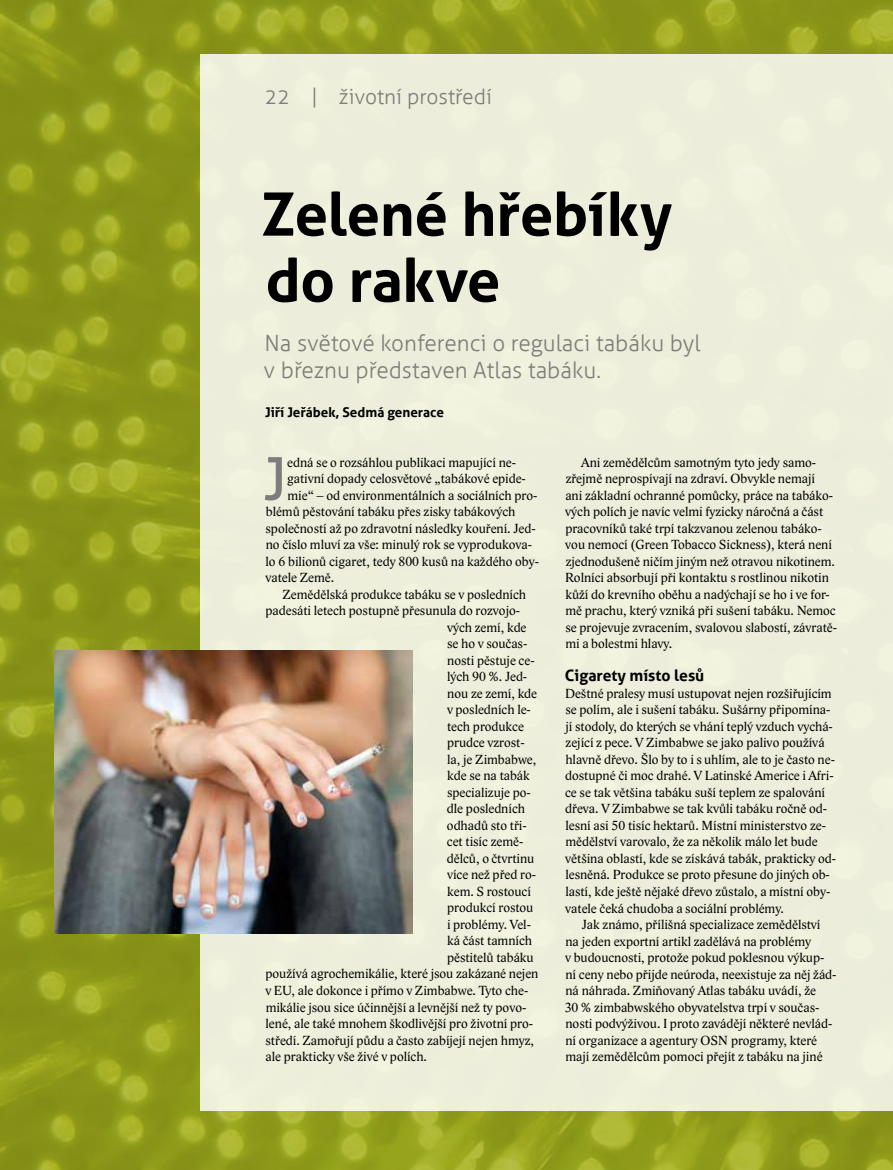
<style>
.page{position:relative;width:893px;height:1170px;background:#fff}
.page>*{position:absolute;margin:0;border:0;box-sizing:border-box;transform-origin:0 0}
.t1{font:700 60px/66px "Aller";letter-spacing:-.01em;color:#000}
.t2{font:59.25px "Aller";color:#807c7a}
.t3{font:300 22.5px/27px "Aller";color:#807c7a}
.t4{font:300 21px "Aller";color:#807c7a}
.t5{font:700 15.75px "Aller";color:#000}
.t6{font:13.5px/16.5px "Lido STF";color:#000}
.t7{font:700 13.5px "Aller";color:#000}
</style>
<div class="page">
<img style="left:0;top:0;width:893px;height:1169px">
<div style="left:200px;top:54px;width:693px;height:1056px;background:#edeedb"></div>
<img style="left:54px;top:650px;width:358px;height:283px">
<h3 class="t4" style="left:265px;top:83px;width:228px">22 | životní prostředí</h3>
<h1 class="t1" style="left:261px;top:181px;width:413px">Zelené hřebíky do rakve</h1>
<h3 class="t3" style="left:263px;top:330px;width:439px">Na světové konferenci o regulaci tabáku byl v březnu představen Atlas tabáku.</h3>
<p class="t7" style="left:265px;top:404px;width:180px">Jiří Jeřábek, Sedmá generace</p>
<h2 class="t2" style="left:263px;top:442px;width:25px">J</h2>
<p class="t6" style="left:287px;top:454px;width:230px">edná se o rozsáhlou publikaci mapující ne-</p>
<p class="t6" style="left:287px;top:470px;width:240px">gativní dopady celosvětové „tabákové epide-</p>
<p class="t6" style="left:287px;top:487px;width:252px">mie“ – od environmentálních a sociálních pro-</p>
<p class="t6" style="left:266px;top:503px;width:251px">blémů pěstování tabáku přes zisky tabákových</p>
<p class="t6" style="left:266px;top:520px;width:272px">společností až po zdravotní následky kouření. Jed-</p>
<p class="t6" style="left:266px;top:536px;width:268px">no číslo mluví za vše: minulý rok se vyprodukova-</p>
<p class="t6" style="left:266px;top:553px;width:275px">lo 6 bilionů cigaret, tedy 800 kusů na každého oby-</p>
<p class="t6" style="left:265px;top:569px;width:70px">vatele Země.</p>
<p class="t6" style="left:283px;top:586px;width:245px">Zemědělská produkce tabáku se v posledních</p>
<p class="t6" style="left:266px;top:602px;width:256px">padesáti letech postupně přesunula do rozvojo-</p>
<p class="t6" style="left:447px;top:619px;width:81px">vých zemí, kde</p>
<p class="t6" style="left:447px;top:635px;width:82px">se ho v součas-</p>
<p class="t6" style="left:447px;top:652px;width:89px">nosti pěstuje ce-</p>
<p class="t6" style="left:447px;top:668px;width:82px">lých 90 %. Jed-</p>
<p class="t6" style="left:447px;top:685px;width:91px">nou ze zemí, kde</p>
<p class="t6" style="left:447px;top:701px;width:85px">v posledních le-</p>
<p class="t6" style="left:447px;top:718px;width:78px">tech produkce</p>
<p class="t6" style="left:447px;top:734px;width:79px">prudce vzrost-</p>
<p class="t6" style="left:447px;top:751px;width:91px">la, je Zimbabwe,</p>
<p class="t6" style="left:447px;top:767px;width:84px">kde se na tabák</p>
<p class="t6" style="left:447px;top:784px;width:85px">specializuje po-</p>
<p class="t6" style="left:447px;top:800px;width:80px">dle posledních</p>
<p class="t6" style="left:447px;top:817px;width:81px">odhadů sto tři-</p>
<p class="t6" style="left:447px;top:833px;width:78px">cet tisíc země-</p>
<p class="t6" style="left:447px;top:850px;width:89px">dělců, o čtvrtinu</p>
<p class="t6" style="left:447px;top:866px;width:91px">více než před ro-</p>
<p class="t6" style="left:447px;top:883px;width:85px">kem. S rostoucí</p>
<p class="t6" style="left:447px;top:899px;width:88px">produkcí rostou</p>
<p class="t6" style="left:447px;top:916px;width:85px">i problémy. Vel-</p>
<p class="t6" style="left:447px;top:932px;width:86px">ká část tamních</p>
<p class="t6" style="left:447px;top:949px;width:88px">pěstitelů tabáku</p>
<p class="t6" style="left:266px;top:965px;width:274px">používá agrochemikálie, které jsou zakázané nejen</p>
<p class="t6" style="left:265px;top:982px;width:264px">v EU, ale dokonce i přímo v Zimbabwe. Tyto che-</p>
<p class="t6" style="left:266px;top:998px;width:262px">mikálie jsou sice účinnější a levnější než ty povo-</p>
<p class="t6" style="left:266px;top:1015px;width:269px">lené, ale také mnohem škodlivější pro životní pro-</p>
<p class="t6" style="left:266px;top:1031px;width:270px">středí. Zamořují půdu a často zabíjejí nejen hmyz,</p>
<p class="t6" style="left:266px;top:1048px;width:163px">ale prakticky vše živé v polích.</p>
<p class="t6" style="left:565px;top:454px;width:273px;text-indent:16px">Ani zemědělcům samotným tyto jedy samo&shy;zřejmě neprospívají na zdraví. Obvykle nemají<br>ani základní ochranné pomůcky, práce na tabáko&shy;vých polích je navíc velmi fyzicky náročná a část pracovníků také trpí takzvanou zelenou tabáko&shy;vou nemocí (Green Tobacco Sickness), která není zjednodušeně ničím jiným než otravou nikotinem.<br>Rolníci absorbují při kontaktu s rostlinou nikotin kůží do krevního oběhu a nadýchají se ho i ve for&shy;mě prachu, který vzniká při sušení tabáku. Nemoc se projevuje zvracením, svalovou slabostí, závratě&shy;mi a bolestmi hlavy.</p>
<p class="t5" style="left:565px;top:666px;width:141px">Cigarety místo lesů</p>
<p class="t6" style="left:565px;top:685px;width:272px">Deštné pralesy musí ustupovat nejen rozšiřujícím se polím, ale i sušení tabáku. Sušárny připomína&shy;jí stodoly, do kterých se vhání teplý vzduch vychá&shy;zející z pece. V Zimbabwe se jako palivo používá hlavně dřevo. Šlo by to i s uhlím, ale to je často ne&shy;dostupné či moc drahé. V Latinské Americe i Afri&shy;ce se tak většina tabáku suší teplem ze spalování dřeva. V Zimbabwe se tak kvůli tabáku ročně od&shy;lesní asi 50 tisíc hektarů. Místní ministerstvo ze&shy;mědělství varovalo, že za několik málo let bude většina oblastí, kde se získává tabák, prakticky od&shy;lesněná. Produkce se proto přesune do jiných ob&shy;lastí, kde ještě nějaké dřevo zůstalo, a místní oby&shy;vatele čeká chudoba a sociální problémy.</p>
<p class="t6" style="left:565px;top:916px;width:273px;text-indent:17px">Jak známo, přílišná specializace zemědělství na jeden exportní artikl zadělává na problémy<br>v budoucnosti, protože pokud poklesnou výkup&shy;ní ceny nebo přijde neúroda, neexistuje za něj žád&shy;ná náhrada. Zmiňovaný Atlas tabáku uvádí, že<br>30 % zimbabwského obyvatelstva trpí v součas&shy;nosti podvýživou. I proto zavádějí některé nevlád&shy;ní organizace a agentury OSN programy, které mají zemědělcům pomoci přejít z tabáku na jiné</p>
</div>
